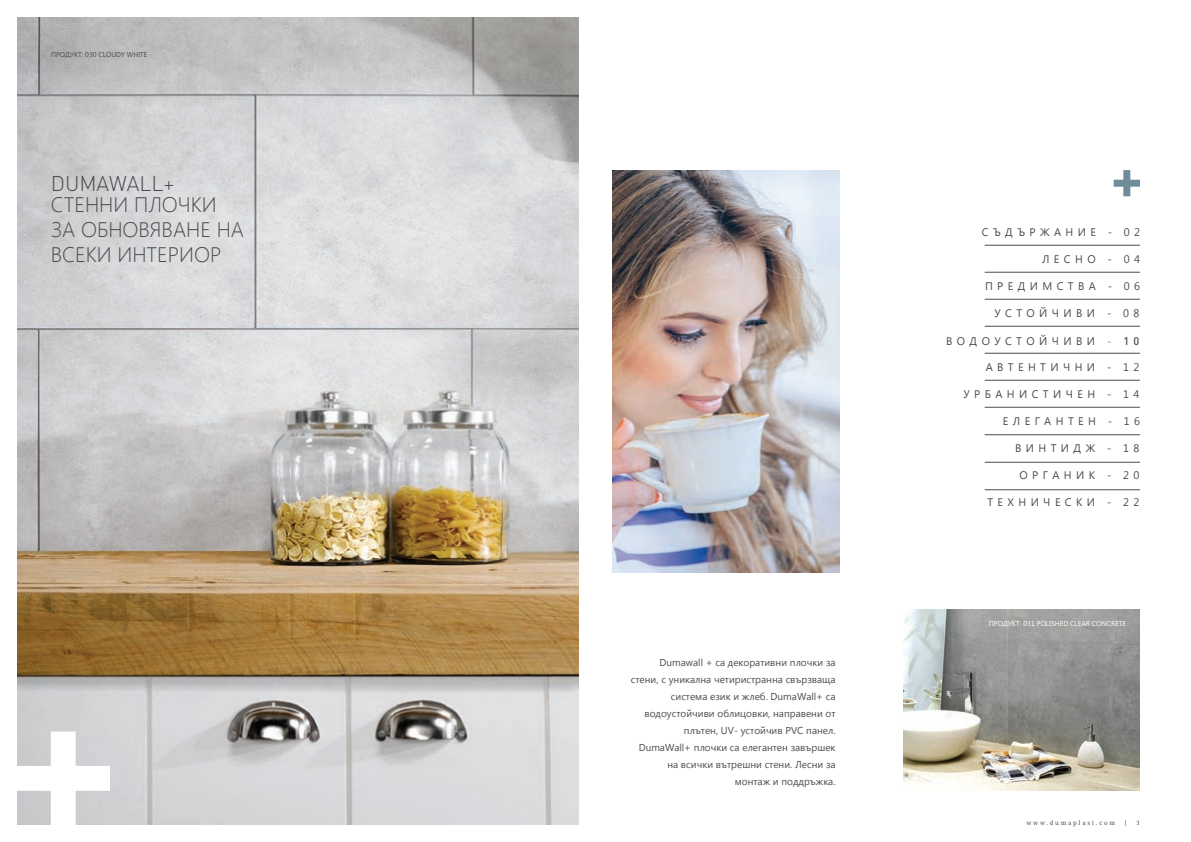
<style>
.page{position:relative;width:1191px;height:842px;background:#fff}
.page>*{position:absolute;margin:0;border:0;box-sizing:border-box;transform-origin:0 0}
.t1{font:300 21px/25.2px "Segoe UI";color:#4b4c4d}
.t2{font:300 21px "DIN";color:#4b4c4d}
.t3{font:11px "Segoe UI";letter-spacing:.4em;color:#4b4c4d}
.t4{font:10px/17px "Segoe UI";color:#4b4c4d;text-align:right}
.t5{font:7px "Segoe UI";color:#fff}
.t6{font:7px "Segoe UI";color:#4b4c4d}
.t7{font:7px "Rotis Serif";letter-spacing:.25em;color:#4b4c4d}
.s1{font-family:"DIN";font-weight:300}
.s2{font-family:"DIN";font-weight:500}
</style>
<div class="page">
<img style="left:17px;top:17px;width:561px;height:808px">
<img style="left:612px;top:170px;width:227px;height:403px">
<svg style="left:1113px;top:170px;width:27px;height:26px"></svg>
<img style="left:903px;top:609px;width:237px;height:182px">
<hr style="left:984px;top:245px;width:156px;height:1px;background:#4b4c4d">
<hr style="left:984px;top:272px;width:156px;height:1px;background:#4b4c4d">
<hr style="left:984px;top:299px;width:156px;height:1px;background:#4b4c4d">
<hr style="left:984px;top:326px;width:156px;height:1px;background:#4b4c4d">
<hr style="left:984px;top:353px;width:156px;height:1px;background:#4b4c4d">
<hr style="left:984px;top:380px;width:156px;height:1px;background:#4b4c4d">
<hr style="left:984px;top:407px;width:156px;height:1px;background:#4b4c4d">
<hr style="left:984px;top:434px;width:156px;height:1px;background:#4b4c4d">
<hr style="left:984px;top:462px;width:156px;height:1px;background:#4b4c4d">
<hr style="left:984px;top:489px;width:156px;height:1px;background:#4b4c4d">
<svg style="left:17px;top:731px;width:93px;height:94px"></svg>
<p class="t6" style="left:51px;top:49px;width:98px">ПРОДУКТ: 030 CLOUDY WHITE</p>
<h1 class="t2" style="left:51px;top:170px;width:125px">DUMAWALL+</h1>
<h1 class="t1" style="left:51px;top:191px;width:195px">СТЕННИ ПЛОЧКИ<br>ЗА ОБНОВЯВАНЕ НА<br>ВСЕКИ ИНТЕРИОР</h1>
<p class="t4" style="left:631px;top:653px;width:206px">Dumawall + са декоративни плочки за стени, с уникална четиристранна свързваща система език и жлеб. DumaWall+ са водоустойчиви облицовки, направени от плътен, UV- устойчив PVC панел.<br>DumaWall+ плочки са елегантен завършек на всички вътрешни стени. Лесни за монтаж и поддръжка.</p>
<p class="t3" style="left:982px;top:225px;width:160px">СЪДЪРЖАНИЕ - 02</p>
<p class="t3" style="left:1042px;top:252px;width:99px">ЛЕСНО - 04</p>
<p class="t3" style="left:985px;top:278px;width:157px">ПРЕДИМСТВА - 06</p>
<p class="t3" style="left:994px;top:306px;width:146px">УСТОЙЧИВИ - 08</p>
<p class="t3" style="left:946px;top:333px;width:195px">ВОДОУСТОЙЧИВИ <span class="s1">-</span> <span class="s2">10</span></p>
<p class="t3" style="left:985px;top:359px;width:155px">АВТЕНТИЧНИ - 12</p>
<p class="t3" style="left:963px;top:386px;width:177px">УРБАНИСТИЧЕН - 14</p>
<p class="t3" style="left:1003px;top:414px;width:139px">ЕЛЕГАНТЕН - 16</p>
<p class="t3" style="left:1015px;top:441px;width:126px">ВИНТИДЖ - 18</p>
<p class="t3" style="left:1019px;top:467px;width:121px">ОРГАНИК - 20</p>
<p class="t3" style="left:987px;top:495px;width:154px">ТЕХНИЧЕСКИ - 22</p>
<p class="t5" style="left:989px;top:618px;width:139px">ПРОДУКТ<span class="s1">:</span> 031 POLISHED CLEAR CONCRETE</p>
<p class="t7" style="left:1026px;top:819px;width:90px">www.dumaplast.com</p>
<p class="t7" style="left:1124px;top:819px;width:4px">|</p>
<p class="t7" style="left:1136px;top:819px;width:5px">3</p>
</div>
